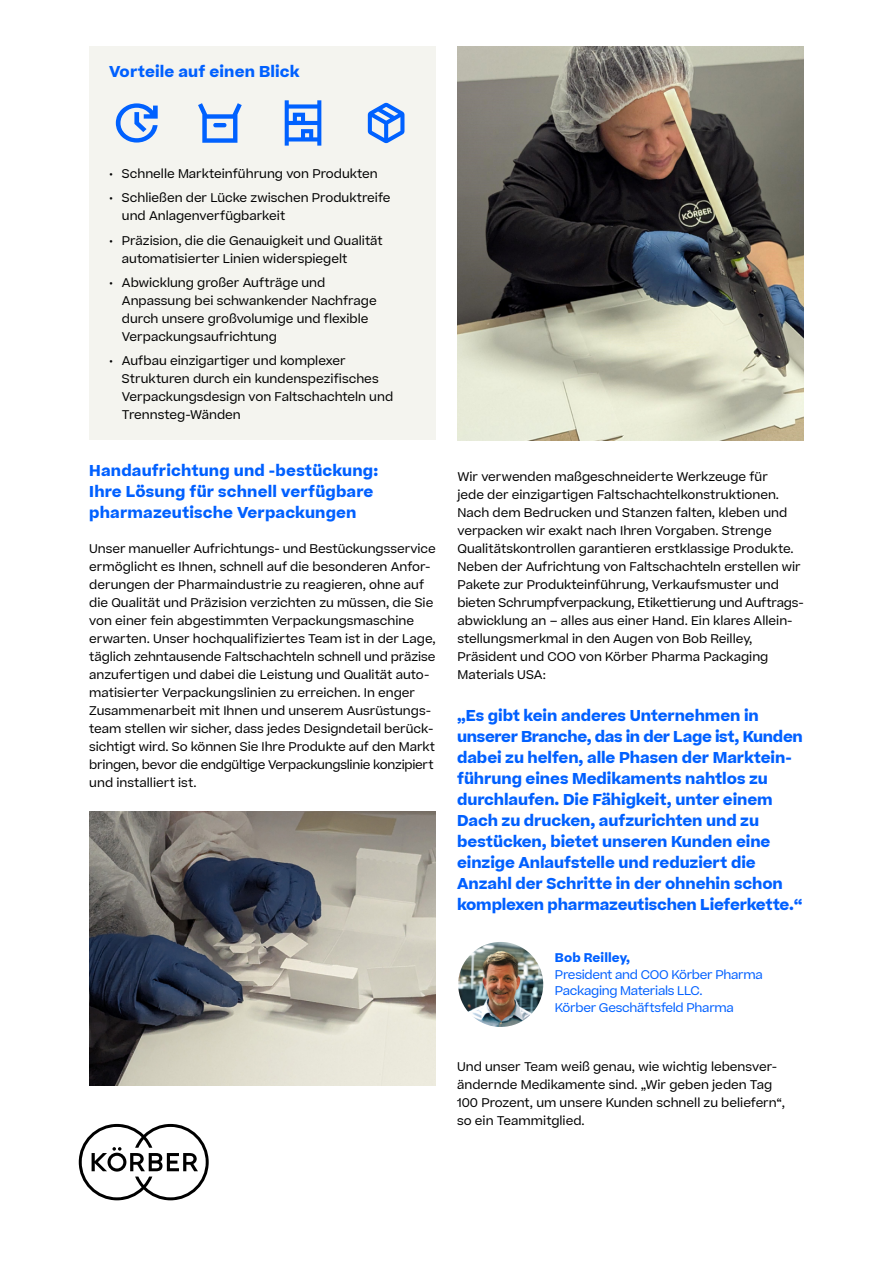
<style>
.page{position:relative;width:893px;height:1263px;background:#fff}
.page>*{position:absolute;margin:0;border:0;box-sizing:border-box;transform-origin:0 0}
.Body{font:700 15px/21px "Koerber";letter-spacing:-.005em;color:#0060ff}
.H2_Intro{font:700 15px/21.3px "Koerber";letter-spacing:.01em;color:#0060ff}
.Bullets_para{font:700 15px "Koerber";letter-spacing:.01em;color:#0060ff}
.Bullets_para-2{font:12px/18px "Koerber";color:#000}
.Body-2{font:12px/16.5px "Koerber";letter-spacing:-.025em;color:#0060ff}
.s1{font-weight:700}
</style>
<div class="page">
<svg style="left:79px;top:1124px;width:130px;height:76px"></svg>
<img style="left:90px;top:811px;width:346px;height:274px">
<div style="left:89px;top:47px;width:347px;height:393px;background:#f4f4ef"></div>
<svg style="left:368px;top:103px;width:36px;height:40px"></svg>
<svg style="left:116px;top:103px;width:42px;height:40px"></svg>
<svg style="left:285px;top:100px;width:36px;height:46px"></svg>
<svg style="left:198px;top:103px;width:44px;height:40px"></svg>
<img style="left:458px;top:942px;width:85px;height:85px;border-radius:43px">
<img style="left:457px;top:47px;width:346px;height:393px">
<p class="Bullets_para" style="left:109px;top:61px;width:192px">Vorteile auf einen Blick</p>
<p class="Bullets_para-2" style="left:109px;top:164px;width:270px">• Schnelle Markteinführung von Produkten</p>
<p class="Bullets_para-2" style="left:122px;top:189px;width:270px;text-indent:-13px">• Schließen der Lücke zwischen Produktreife und Anlagenverfügbarkeit</p>
<p class="Bullets_para-2" style="left:122px;top:231px;width:262px;text-indent:-13px">• Präzision, die die Genauigkeit und Qualität automatisierter Linien widerspiegelt</p>
<p class="Bullets_para-2" style="left:122px;top:273px;width:256px;text-indent:-13px">• Abwicklung großer Aufträge und Anpassung bei schwankender Nachfrage durch unsere großvolumige und flexible Verpackungsaufrichtung</p>
<p class="Bullets_para-2" style="left:122px;top:352px;width:273px;text-indent:-13px">• Aufbau einzigartiger und komplexer Strukturen durch ein kundenspezifisches Verpackungsdesign von Faltschachteln und Trennsteg-Wänden</p>
<p class="H2_Intro" style="left:89px;top:459px;width:290px">Handaufrichtung und -bestückung:<br>Ihre Lösung für schnell verfügbare pharmazeutische Verpackungen</p>
<p class="Bullets_para-2" style="left:89px;top:540px;width:348px">Unser manueller Aufrichtungs- und Bestückungsservice ermöglicht es Ihnen, schnell auf die besonderen Anfor&shy;derungen der Pharmaindustrie zu reagieren, ohne auf die Qualität und Präzision verzichten zu müssen, die Sie von einer fein abgestimmten Verpackungsmaschine erwarten. Unser hochqualifiziertes Team ist in der Lage, täglich zehntausende Faltschachteln schnell und präzise anzufertigen und dabei die Leistung und Qualität auto&shy;matisierter Verpackungslinien zu erreichen. In enger Zusammenarbeit mit Ihnen und unserem Ausrüstungs&shy;team stellen wir sicher, dass jedes Designdetail berück&shy;sichtigt wird. So können Sie Ihre Produkte auf den Markt bringen, bevor die endgültige Verpackungslinie konzipiert und installiert ist.</p>
<p class="Bullets_para-2" style="left:457px;top:467px;width:348px">Wir verwenden maßgeschneiderte Werkzeuge für<br>jede der einzigartigen Faltschachtelkonstruktionen.<br>Nach dem Bedrucken und Stanzen falten, kleben und verpacken wir exakt nach Ihren Vorgaben. Strenge Qualitätskontrollen garantieren erstklassige Produkte.<br>Neben der Aufrichtung von Faltschachteln erstellen wir Pakete zur Produkteinführung, Verkaufsmuster und bieten Schrumpfverpackung, Etikettierung und Auftrags&shy;abwicklung an – alles aus einer Hand. Ein klares Allein&shy;stellungsmerkmal in den Augen von Bob Reilley, Präsident und COO von Körber Pharma Packaging Materials USA:</p>
<p class="Body" style="left:457px;top:705px;width:347px">„Es gibt kein anderes Unternehmen in unserer Branche, das in der Lage ist, Kunden dabei zu helfen, alle Phasen der Marktein&shy;führung eines Medikaments nahtlos zu durchlaufen. Die Fähigkeit, unter einem Dach zu drucken, aufzurichten und zu bestücken, bietet unseren Kunden eine einzige Anlaufstelle und reduziert die Anzahl der Schritte in der ohnehin schon komplexen pharmazeutischen Lieferkette.“</p>
<p class="Body-2" style="left:555px;top:949px;width:209px"><span class="s1">Bob Reilley,<br></span>President and COO Körber Pharma<br>Packaging Materials LLC.<br>Körber Geschäftsfeld Pharma</p>
<p class="Bullets_para-2" style="left:457px;top:1057px;width:330px">Und unser Team weiß genau, wie wichtig lebensver&shy;ändernde Medikamente sind. „Wir geben jeden Tag 100 Prozent, um unsere Kunden schnell zu beliefern“, so ein Teammitglied.</p>
</div>
